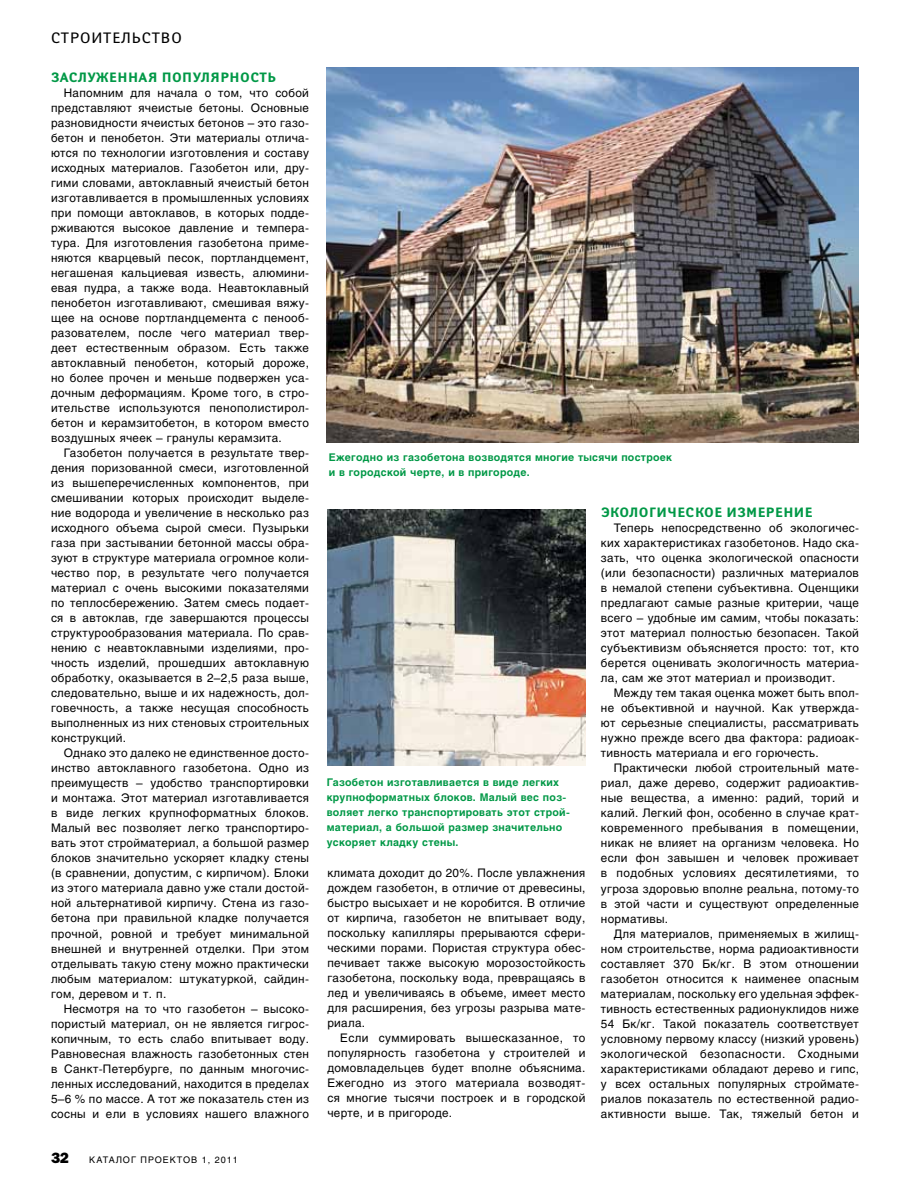
<style>
.page{position:relative;width:910px;height:1191px;background:#fff}
.page>*{position:absolute;margin:0;border:0;box-sizing:border-box;transform-origin:0 0}
.t1{font:15px "Yanus OT";color:#000}
.t2{font:800 15px "Franklin Gothic ITC";color:#000}
.t3{font:700 13.5px "Yanus OT";letter-spacing:.035em;color:#009846}
.t4{font:11.7px/15px "Helios Std";letter-spacing:.025em;color:#000;text-align:justify}
.t5{font:700 10.5px/15px "Helios Std";letter-spacing:.025em;color:#009846}
.t6{font:9px "Helios Std";letter-spacing:.1em;color:#000}
</style>
<div class="page">
<img style="left:327px;top:510px;width:258px;height:255px">
<img style="left:326px;top:67px;width:533px;height:375px">
<p class="t1" style="left:51px;top:28px;width:132px">строительство</p>
<p class="t3" style="left:51px;top:70px;width:227px">Заслуженная популярность</p>
<p class="t4" style="left:51px;top:85px;width:259px;text-indent:13px">Напомним для начала о том, что собой представляют ячеистые бетоны. Основные разновидности ячеистых бетонов – это газо&shy;бетон и пенобетон. Эти материалы отлича&shy;ются по технологии изготовления и составу исходных материалов. Газобетон или, дру&shy;гими словами, автоклавный ячеистый бетон изготавливается в промышленных условиях при помощи автоклавов, в которых подде&shy;рживаются высокое давление и темпера&shy;тура. Для изготовления газобетона приме&shy;няются кварцевый песок, портландцемент, негашеная кальциевая известь, алюмини&shy;евая пудра, а также вода. Неавтоклавный пенобетон изготавливают, смешивая вяжу&shy;щее на основе портландцемента с пенооб&shy;разователем, после чего материал твер&shy;деет естественным образом. Есть также автоклавный пенобетон, который дороже, но более прочен и меньше подвержен уса&shy;дочным деформациям. Кроме того, в стро&shy;ительстве используются пенополистирол&shy;бетон и керамзитобетон, в котором вместо воздушных ячеек – гранулы керамзита.</p>
<p class="t4" style="left:51px;top:445px;width:260px;text-indent:13px">Газобетон получается в результате твер&shy;дения поризованной смеси, изготовленной из вышеперечисленных компонентов, при смешивании которых происходит выделе&shy;ние водорода и увеличение в несколько раз исходного объема сырой смеси. Пузырьки газа при застывании бетонной массы обра&shy;зуют в структуре материала огромное коли&shy;чество пор, в результате чего получается материал с очень высокими показателями по теплосбережению. Затем смесь подает&shy;ся в автоклав, где завершаются процессы структурообразования материала. По срав&shy;нению с неавтоклавными изделиями, про&shy;чность изделий, прошедших автоклавную обработку, оказывается в 2–2,5 раза выше, следовательно, выше и их надежность, дол&shy;говечность, а также несущая способность выполненных из них стеновых строительных конструкций.</p>
<p class="t4" style="left:51px;top:745px;width:260px;text-indent:13px">Однако это далеко не единственное досто&shy;инство автоклавного газобетона. Одно из преимуществ – удобство транспортировки и монтажа. Этот материал изготавливается в виде легких крупноформатных блоков.<br>Малый вес позволяет легко транспортиро&shy;вать этот стройматериал, а большой размер блоков значительно ускоряет кладку стены (в сравнении, допустим, с кирпичом). Блоки из этого материала давно уже стали достой&shy;ной альтернативой кирпичу. Стена из газо&shy;бетона при правильной кладке получается прочной, ровной и требует минимальной внешней и внутренней отделки. При этом отделывать такую стену можно практически любым материалом: штукатуркой, сайдин&shy;гом, деревом и т. п.</p>
<p class="t4" style="left:51px;top:1000px;width:259px;text-indent:13px">Несмотря на то что газобетон – высоко&shy;пористый материал, он не является гигрос&shy;копичным, то есть слабо впитывает воду.<br>Равновесная влажность газобетонных стен в Санкт-Петербурге, по данным многочис&shy;ленных исследований, находится в пределах 5–6 % по массе. А тот же показатель стен из сосны и ели в условиях нашего влажного</p>
<p class="t2" style="left:51px;top:1148px;width:20px">32</p>
<p class="t6" style="left:89px;top:1154px;width:150px">КАТАЛОГ ПРОЕКТОВ 1, 2011</p>
<p class="t5" style="left:329px;top:449px;width:345px">Ежегодно из газобетона возводятся многие тысячи построек и в городской черте, и в пригороде.</p>
<p class="t5" style="left:327px;top:774px;width:245px">Газобетон изготавливается в виде легких крупноформатных блоков. Малый вес поз&shy;воляет легко транспортировать этот строй&shy;материал, а большой размер значительно ускоряет кладку стены.</p>
<p class="t4" style="left:327px;top:865px;width:259px">климата доходит до 20%. После увлажнения дождем газобетон, в отличие от древесины, быстро высыхает и не коробится. В отличие от кирпича, газобетон не впитывает воду, поскольку капилляры прерываются сфери&shy;ческими порами. Пористая структура обес&shy;печивает также высокую морозостойкость газобетона, поскольку вода, превращаясь в лед и увеличиваясь в объеме, имеет место для расширения, без угрозы разрыва мате&shy;риала.</p>
<p class="t4" style="left:327px;top:1030px;width:260px;text-indent:13px">Если суммировать вышесказанное, то популярность газобетона у строителей и домовладельцев будет вполне объяснима.<br>Ежегодно из этого материала возводят&shy;ся многие тысячи построек и в городской черте, и в пригороде.</p>
<p class="t3" style="left:601px;top:505px;width:213px">Экологическое измерение</p>
<p class="t4" style="left:601px;top:520px;width:259px;text-indent:13px">Теперь непосредственно об экологичес&shy;ких характеристиках газобетонов. Надо ска&shy;зать, что оценка экологической опасности (или безопасности) различных материалов в немалой степени субъективна. Оценщики предлагают самые разные критерии, чаще всего – удобные им самим, чтобы показать: этот материал полностью безопасен. Такой субъективизм объясняется просто: тот, кто берется оценивать экологичность материа&shy;ла, сам же этот материал и производит.</p>
<p class="t4" style="left:601px;top:685px;width:259px;text-indent:13px">Между тем такая оценка может быть впол&shy;не объективной и научной. Как утвержда&shy;ют серьезные специалисты, рассматривать нужно прежде всего два фактора: радиоак&shy;тивность материала и его горючесть.</p>
<p class="t4" style="left:601px;top:760px;width:260px;text-indent:13px">Практически любой строительный мате&shy;риал, даже дерево, содержит радиоактив&shy;ные вещества, а именно: радий, торий и калий. Легкий фон, особенно в случае крат&shy;ковременного пребывания в помещении, никак не влияет на организм человека. Но если фон завышен и человек проживает в подобных условиях десятилетиями, то угроза здоровью вполне реальна, потому-то в этой части и существуют определенные нормативы.</p>
<p class="t4" style="left:601px;top:925px;width:259px;text-indent:13px">Для материалов, применяемых в жилищ&shy;ном строительстве, норма радиоактивности составляет 370 Бк/кг. В этом отношении газобетон относится к наименее опасным материалам, поскольку его удельная эффек&shy;тивность естественных радионуклидов ниже 54 Бк/кг. Такой показатель соответствует условному первому классу (низкий уровень) экологической безопасности. Сходными характеристиками обладают дерево и гипс, у всех остальных популярных строймате&shy;риалов показатель по естественной радио&shy;активности выше. Так, тяжелый бетон и</p>
</div>
